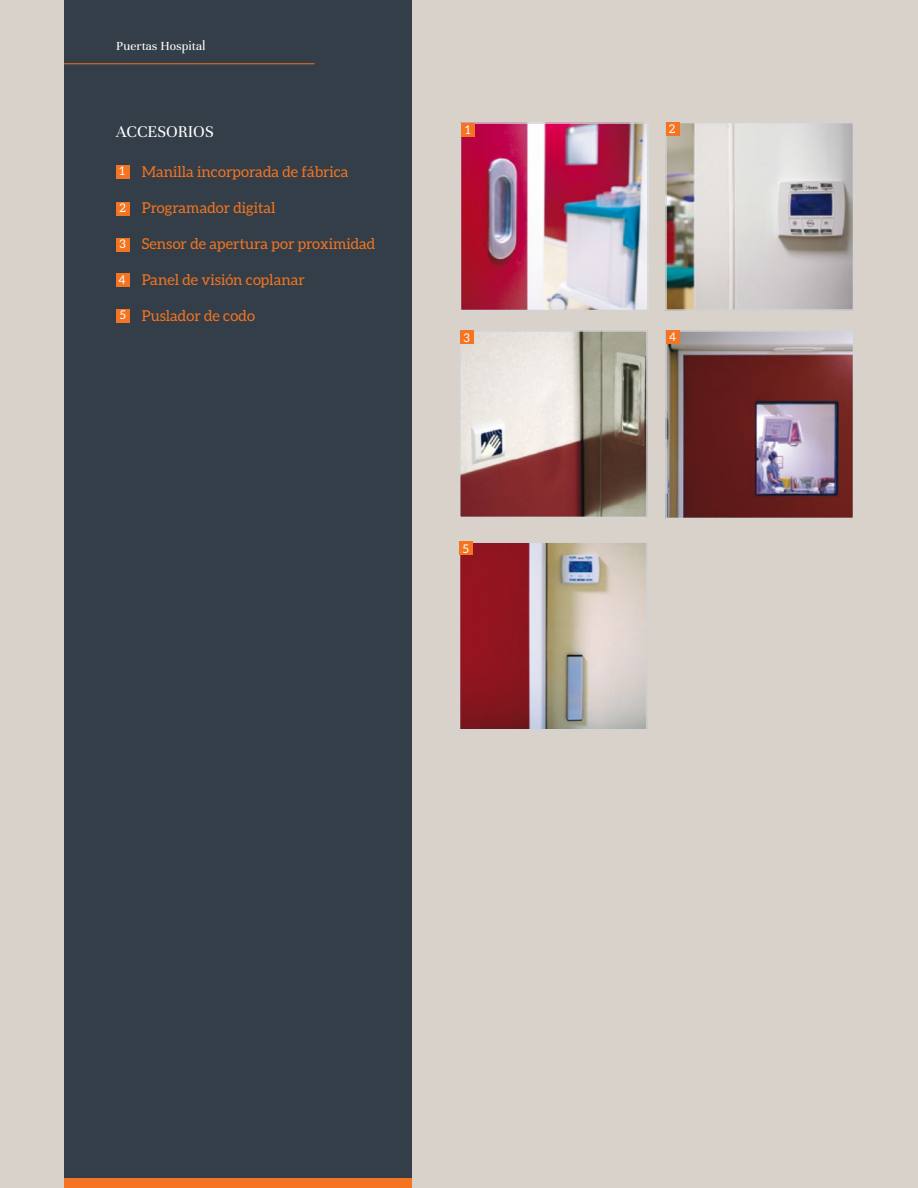
<style>
.page{position:relative;width:918px;height:1188px;background:#d9d2ca}
.page>*{position:absolute;margin:0;border:0;box-sizing:border-box;transform-origin:0 0}
.t1{font:18px "Unna";color:#fff}
.t2{font:15px "Aleo";color:#f47421}
.t3{font:13.5px "Unna";color:#fff}
.t4{font:12px "Aleo";color:#fff}
</style>
<div class="page">
<div style="left:64px;top:0;width:347px;height:1188px;background:#333e48"></div>
<div style="left:64px;top:1179px;width:347px;height:9px;background:#f47421"></div>
<hr style="left:64px;top:63px;width:250px;height:1px;background:#f47421">
<img style="left:462px;top:333px;width:183px;height:182px">
<div style="left:459px;top:330px;width:189px;height:188px;border:2px solid #d1d3d4"></div>
<img style="left:463px;top:125px;width:183px;height:183px">
<div style="left:460px;top:122px;width:189px;height:189px;border:2px solid #d1d3d4"></div>
<img style="left:668px;top:333px;width:183px;height:183px">
<div style="left:665px;top:330px;width:189px;height:189px;border:2px solid #d1d3d4"></div>
<img style="left:462px;top:544px;width:183px;height:184px">
<div style="left:459px;top:541px;width:189px;height:190px;border:2px solid #d1d3d4"></div>
<img style="left:668px;top:125px;width:183px;height:183px">
<div style="left:665px;top:122px;width:189px;height:189px;border:2px solid #d1d3d4"></div>
<div style="left:461px;top:123px;width:14px;height:14px;background:#f47421"></div>
<div style="left:666px;top:122px;width:13px;height:14px;background:#f47421"></div>
<div style="left:460px;top:330px;width:14px;height:14px;background:#f47421"></div>
<div style="left:666px;top:330px;width:14px;height:14px;background:#f47421"></div>
<div style="left:459px;top:542px;width:14px;height:13px;background:#f47421"></div>
<div style="left:116px;top:165px;width:14px;height:14px;background:#f47421"></div>
<div style="left:116px;top:202px;width:14px;height:14px;background:#f47421"></div>
<div style="left:116px;top:238px;width:14px;height:14px;background:#f47421"></div>
<div style="left:116px;top:273px;width:14px;height:14px;background:#f47421"></div>
<div style="left:116px;top:309px;width:14px;height:13px;background:#f47421"></div>
<p class="t3" style="left:116px;top:38px;width:91px">Puertas Hospital</p>
<p class="t1" style="left:116px;top:122px;width:99px">ACCESORIOS</p>
<p class="t2" style="left:142px;top:163px;width:208px">Manilla incorporada de fábrica</p>
<p class="t2" style="left:142px;top:199px;width:135px">Programador digital</p>
<p class="t2" style="left:142px;top:235px;width:235px">Sensor de apertura por proximidad</p>
<p class="t2" style="left:142px;top:271px;width:165px">Panel de visión coplanar</p>
<p class="t2" style="left:142px;top:307px;width:115px">Puslador de codo</p>
<p class="t4" style="left:120px;top:164px;width:7px">1</p>
<p class="t4" style="left:120px;top:201px;width:8px">2</p>
<p class="t4" style="left:120px;top:237px;width:8px">3</p>
<p class="t4" style="left:119px;top:272px;width:9px">4</p>
<p class="t4" style="left:120px;top:308px;width:8px">5</p>
<p class="t4" style="left:465px;top:123px;width:7px">1</p>
<p class="t4" style="left:669px;top:122px;width:8px">2</p>
<p class="t4" style="left:463px;top:331px;width:8px">3</p>
<p class="t4" style="left:669px;top:330px;width:8px">4</p>
<p class="t4" style="left:463px;top:542px;width:8px">5</p>
</div>
